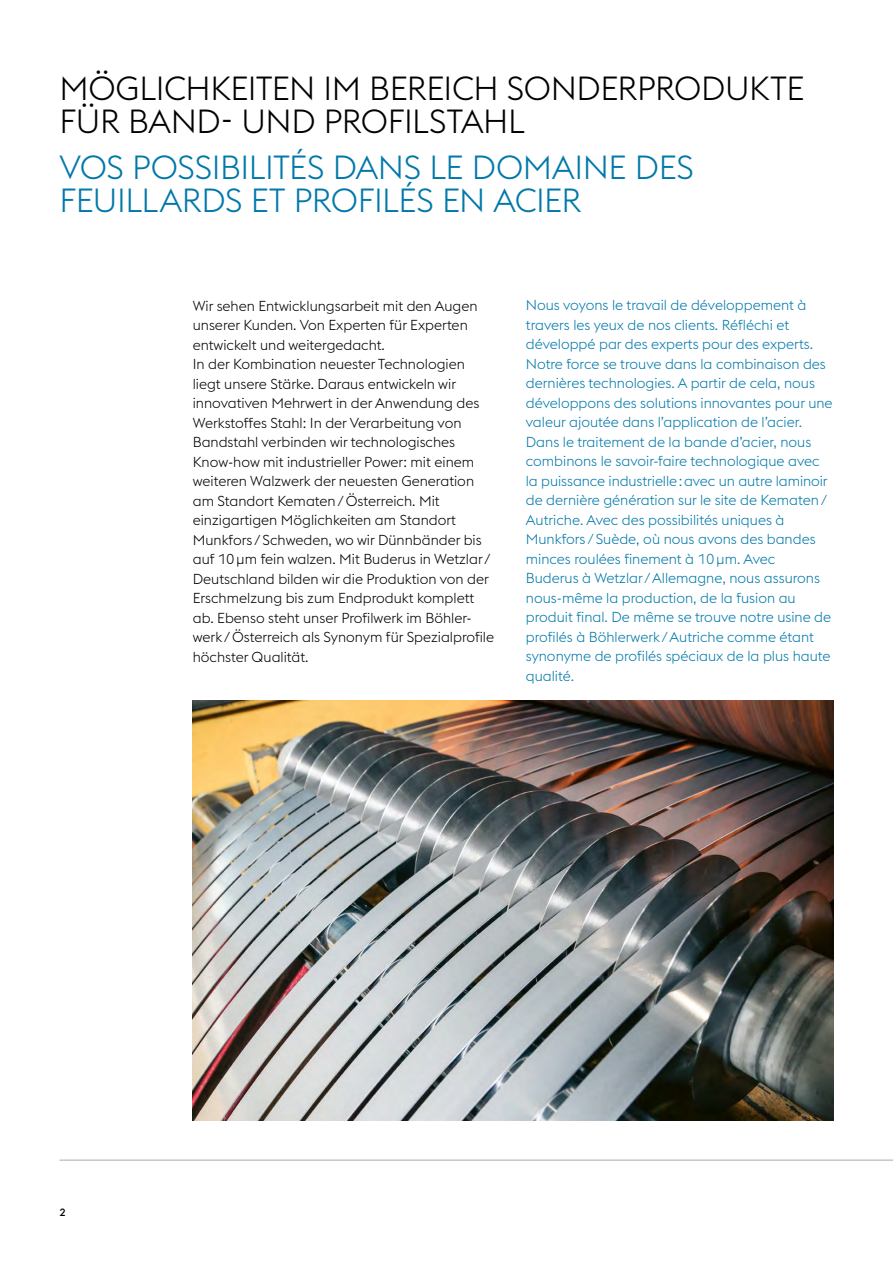
<style>
.page{position:relative;width:893px;height:1263px;background:#fff}
.page>*{position:absolute;margin:0;border:0;box-sizing:border-box;transform-origin:0 0}
.t1{font:300 33px/33px "voestalpine";letter-spacing:-.015em;color:#000}
.t2{font:300 33px/33px "voestalpine";letter-spacing:-.015em;color:#0078a9}
.t3{font:300 14.25px/19.5px "voestalpine";color:#0078a9}
.t4{font:300 14.25px/19.5px "voestalpine";color:#000}
.t5{font:500 10.5px "voestalpine";color:#000}
</style>
<div class="page">
<hr style="left:60px;top:1159px;width:833px;height:2px;background:#c6c6c7">
<img style="left:193px;top:701px;width:640px;height:419px">
<h1 class="t1" style="left:60px;top:72px;width:746px">MÖGLICHKEITEN IM BEREICH SONDERPRODUKTE<br>FÜR BAND- UND PROFILSTAHL</h1>
<h1 class="t2" style="left:60px;top:151px;width:636px">VOS POSSIBILITÉS DANS LE DOMAINE DES<br>FEUILLARDS ET PROFILÉS EN ACIER</h1>
<p class="t4" style="left:193px;top:296px;width:303px">Wir sehen Entwicklungsarbeit mit den Augen unserer Kunden. Von Experten für Experten entwickelt und weitergedacht.<br>In der Kombination neuester Technologien liegt unsere Stärke. Daraus entwickeln wir innovativen Mehrwert in der Anwendung des Werkstoffes Stahl: In der Verarbeitung von Bandstahl verbinden wir technologisches Know-how mit industrieller Power: mit einem weiteren Walzwerk der neuesten Generation am Standort Kematen/Österreich. Mit einzigartigen Möglichkeiten am Standort Munkfors /Schweden, wo wir Dünnbänder bis auf 10µm fein walzen. Mit Buderus in Wetzlar/ Deutschland bilden wir die Produktion von der Erschmelzung bis zum Endprodukt komplett ab. Ebenso steht unser Profilwerk im Böhler&shy;werk/Österreich als Synonym für Spezialprofile höchster Qualität.</p>
<p class="t3" style="left:526px;top:296px;width:308px">Nous voyons le travail de développement à travers les yeux de nos clients. Réfléchi et développé par des experts pour des experts.<br>Notre force se trouve dans la combinaison des dernières technologies. A partir de cela, nous développons des solutions innovantes pour une valeur ajoutée dans l’application de l’acier.<br>Dans le traitement de la bande d’acier, nous combinons le savoir-faire technologique avec la puissance industrielle:avec un autre laminoir de dernière génération sur le site de Kematen/ Autriche. Avec des possibilités uniques à Munkfors /Suède, où nous avons des bandes minces roulées finement à 10 μ m. Avec<br>Buderus à Wetzlar/Allemagne, nous assurons nous-même la production, de la fusion au produit final. De même se trouve notre usine de profilés à Böhlerwerk/Autriche comme étant synonyme de profilés spéciaux de la plus haute qualité.</p>
<p class="t5" style="left:60px;top:1205px;width:8px">2</p>
</div>
